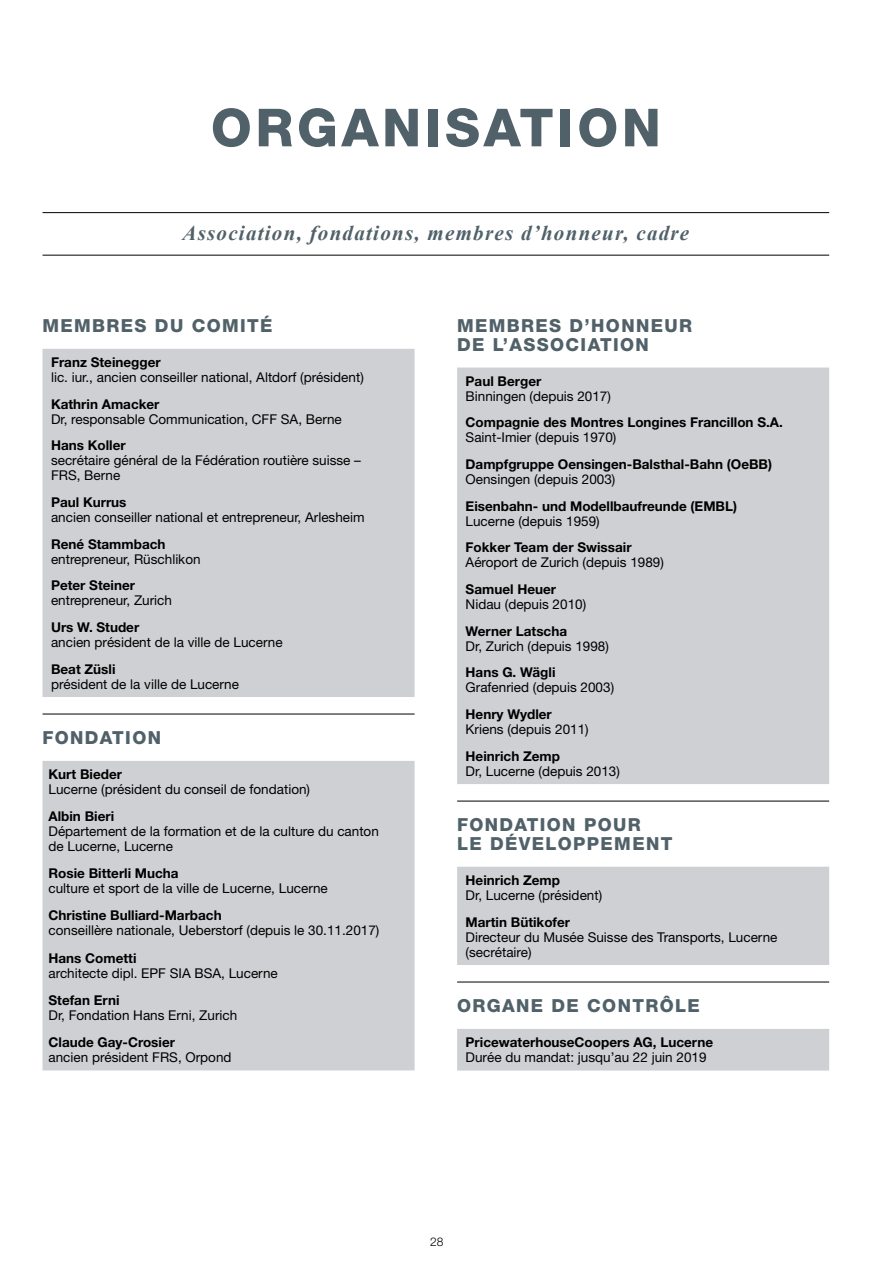
<style>
.page{position:relative;width:893px;height:1263px;background:#fff}
.page>*{position:absolute;margin:0;border:0;box-sizing:border-box;transform-origin:0 0}
.t1{font:800 52.5px "Helvetica Neue LT Std";letter-spacing:.07em;color:#516169}
.t2{font:italic 700 21px "Times New Roman";letter-spacing:.06em;color:#516169}
.t3{font:800 18px/18.8px "Helvetica Neue LT Std";letter-spacing:.075em;color:#516169}
.t4{font:13.5px/15px "Helvetica Neue LT";color:#000}
.t5{font:700 13.5px "Helvetica Neue LT Std";color:#000}
.t6{font:300 12px "Helvetica Neue LT Std";color:#000}
</style>
<div class="page">
<hr style="left:43px;top:212px;width:786px;height:1px;background:#000">
<hr style="left:43px;top:255px;width:786px;height:1px;background:#000">
<svg style="left:43px;top:349px;width:372px;height:721px;fill:#ced0d3"></svg>
<hr style="left:43px;top:714px;width:372px;height:1px;background:#000">
<svg style="left:457px;top:368px;width:372px;height:702px;fill:#ced0d3"></svg>
<hr style="left:457px;top:801px;width:372px;height:1px;background:#000">
<hr style="left:457px;top:982px;width:372px;height:1px;background:#000">
<h1 class="t1" style="left:211px;top:96px;width:451px">ORGANISATION</h1>
<h2 class="t2" style="left:182px;top:218px;width:508px">Association, fondations, membres d’honneur, cadre</h2>
<h3 class="t3" style="left:43px;top:316px;width:231px">MEMBRES DU COMITÉ</h3>
<p class="t5" style="left:51px;top:354px;width:111px">Franz Steinegger</p>
<p class="t4" style="left:51px;top:369px;width:314px">lic. iur., ancien conseiller national, Altdorf (président)</p>
<p class="t5" style="left:51px;top:395px;width:110px">Kathrin Amacker</p>
<p class="t4" style="left:51px;top:411px;width:292px">Dr, responsable Communication, CFF SA, Berne</p>
<p class="t5" style="left:51px;top:437px;width:76px">Hans Koller</p>
<p class="t4" style="left:51px;top:453px;width:312px">secrétaire général de la Fédération routière suisse –<br>FRS, Berne</p>
<p class="t5" style="left:51px;top:494px;width:77px">Paul Kurrus</p>
<p class="t4" style="left:51px;top:509px;width:315px">ancien conseiller national et entrepreneur, Arlesheim</p>
<p class="t5" style="left:51px;top:535px;width:116px">René Stammbach</p>
<p class="t4" style="left:51px;top:551px;width:151px">entrepreneur, Rüschlikon</p>
<p class="t5" style="left:51px;top:577px;width:86px">Peter Steiner</p>
<p class="t4" style="left:51px;top:593px;width:123px">entrepreneur, Zurich</p>
<p class="t5" style="left:51px;top:619px;width:90px">Urs W. Studer</p>
<p class="t4" style="left:51px;top:634px;width:233px">ancien président de la ville de Lucerne</p>
<p class="t5" style="left:51px;top:660px;width:66px">Beat Züsli</p>
<p class="t4" style="left:51px;top:676px;width:190px">président de la ville de Lucerne</p>
<h3 class="t3" style="left:43px;top:728px;width:120px">FONDATION</h3>
<p class="t5" style="left:49px;top:766px;width:75px">Kurt Bieder</p>
<p class="t4" style="left:49px;top:782px;width:263px">Lucerne (président du conseil de fondation)</p>
<p class="t5" style="left:49px;top:808px;width:67px">Albin Bieri</p>
<p class="t4" style="left:49px;top:824px;width:332px">Département de la formation et de la culture du canton de Lucerne, Lucerne</p>
<p class="t5" style="left:49px;top:865px;width:132px">Rosie Bitterli Mucha</p>
<p class="t4" style="left:49px;top:881px;width:281px">culture et sport de la ville de Lucerne, Lucerne</p>
<p class="t5" style="left:49px;top:907px;width:175px">Christine Bulliard-Marbach</p>
<p class="t4" style="left:49px;top:923px;width:332px">conseillère nationale, Ueberstorf (depuis le 30.11.2017)</p>
<p class="t5" style="left:49px;top:949px;width:89px">Hans Cometti</p>
<p class="t4" style="left:49px;top:965px;width:231px">architecte dipl. EPF SIA BSA, Lucerne</p>
<p class="t5" style="left:49px;top:991px;width:72px">Stefan Erni</p>
<p class="t4" style="left:49px;top:1007px;width:190px">Dr, Fondation Hans Erni, Zurich</p>
<p class="t5" style="left:49px;top:1033px;width:128px">Claude Gay-Crosier</p>
<p class="t4" style="left:49px;top:1049px;width:185px">ancien président FRS, Orpond</p>
<h3 class="t3" style="left:457px;top:316px;width:236px">MEMBRES D’HONNEUR<br>DE L’ASSOCIATION</h3>
<p class="t5" style="left:466px;top:372px;width:77px">Paul Berger</p>
<p class="t4" style="left:466px;top:388px;width:147px">Binningen (depuis 2017)</p>
<p class="t5" style="left:466px;top:414px;width:319px">Compagnie des Montres Longines Francillon S.A.</p>
<p class="t4" style="left:466px;top:430px;width:152px">Saint-Imier (depuis 1970)</p>
<p class="t5" style="left:466px;top:456px;width:308px">Dampfgruppe Oensingen-Balsthal-Bahn (OeBB)</p>
<p class="t4" style="left:466px;top:471px;width:151px">Oensingen (depuis 2003)</p>
<p class="t5" style="left:466px;top:497px;width:273px">Eisenbahn- und Modellbaufreunde (EMBL)</p>
<p class="t4" style="left:466px;top:513px;width:136px">Lucerne (depuis 1959)</p>
<p class="t5" style="left:466px;top:539px;width:167px">Fokker Team der Swissair</p>
<p class="t4" style="left:466px;top:555px;width:200px">Aéroport de Zurich (depuis 1989)</p>
<p class="t5" style="left:466px;top:581px;width:92px">Samuel Heuer</p>
<p class="t4" style="left:466px;top:596px;width:122px">Nidau (depuis 2010)</p>
<p class="t5" style="left:466px;top:622px;width:103px">Werner Latscha</p>
<p class="t4" style="left:466px;top:638px;width:145px">Dr, Zurich (depuis 1998)</p>
<p class="t5" style="left:466px;top:664px;width:91px">Hans G. Wägli</p>
<p class="t4" style="left:466px;top:680px;width:150px">Grafenried (depuis 2003)</p>
<p class="t5" style="left:466px;top:706px;width:88px">Henry Wydler</p>
<p class="t4" style="left:466px;top:721px;width:125px">Kriens (depuis 2011)</p>
<p class="t5" style="left:466px;top:747px;width:96px">Heinrich Zemp</p>
<p class="t4" style="left:466px;top:763px;width:156px">Dr, Lucerne (depuis 2013)</p>
<h3 class="t3" style="left:457px;top:815px;width:217px">FONDATION POUR<br>LE DÉVELOPPEMENT</h3>
<p class="t5" style="left:466px;top:872px;width:96px">Heinrich Zemp</p>
<p class="t4" style="left:466px;top:887px;width:138px">Dr, Lucerne (président)</p>
<p class="t5" style="left:466px;top:913px;width:106px">Martin Bütikofer</p>
<p class="t4" style="left:466px;top:929px;width:313px">Directeur du Musée Suisse des Transports, Lucerne (secrétaire)</p>
<h3 class="t3" style="left:457px;top:996px;width:244px">ORGANE DE CONTRÔLE</h3>
<p class="t5" style="left:466px;top:1034px;width:249px">PricewaterhouseCoopers AG, Lucerne</p>
<p class="t4" style="left:466px;top:1049px;width:242px">Durée du mandat: jusqu’au 22 juin 2019</p>
<p class="t6" style="left:430px;top:1234px;width:15px">28</p>
</div>
